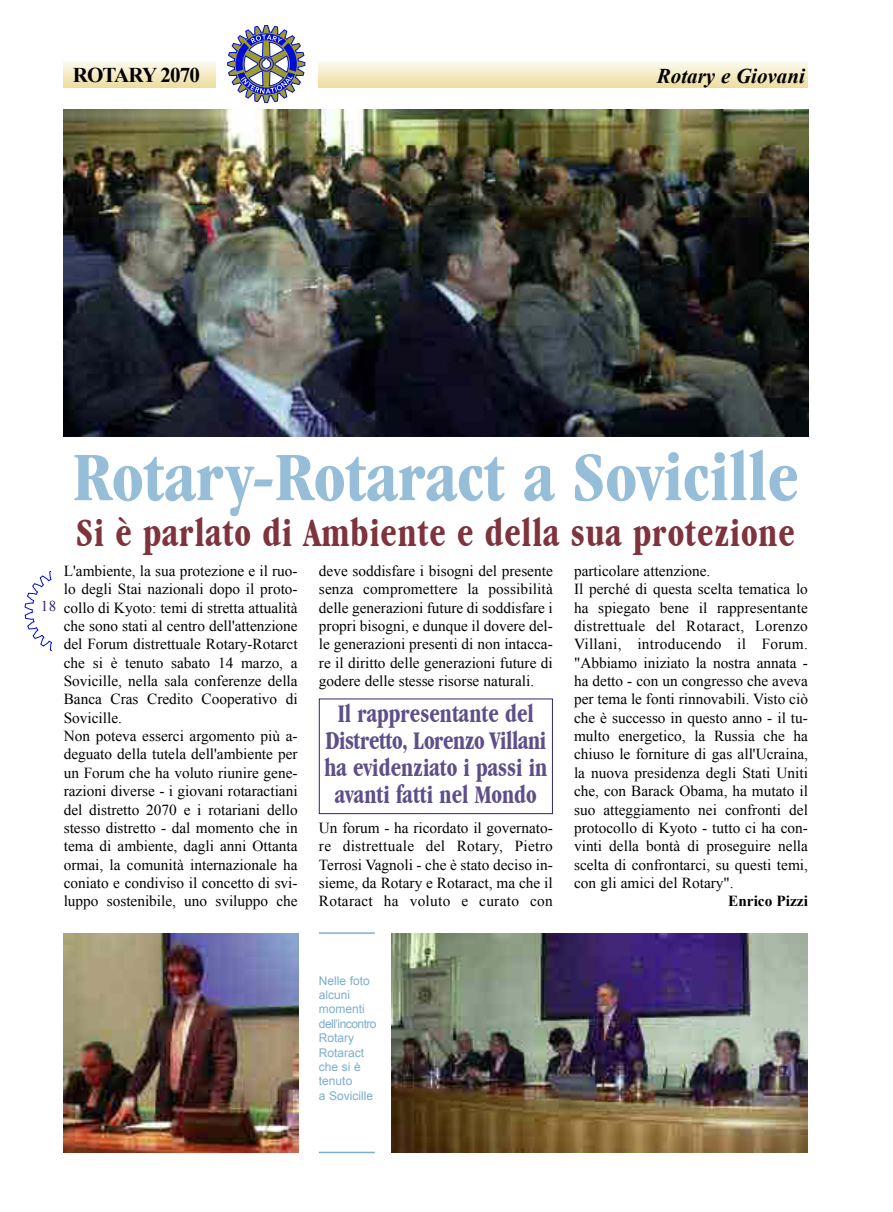
<style>
.page{position:relative;width:893px;height:1212px;background:#fff}
.page>*{position:absolute;margin:0;border:0;box-sizing:border-box;transform-origin:0 0}
.t1{font:700 72px "Garmd ITC Bk Cn BT";color:#96bed8}
.t2{font:700 41.25px "Garmd ITC Bk Cn BT";letter-spacing:.025em;color:#7e333d;scale:.91 1}
.t3{font:700 26.4px/27px "Garmd ITC Bk Cn BT";color:#5e4f8a;text-align:center;scale:.91 1}
.t4{font:italic 700 21px "Times New Roman";color:#000}
.t5{font:700 21px "Times New Roman";letter-spacing:-.04em;color:#000}
.t6{font:15.3px/18.3px "Times New Roman";color:#000}
.t7{font:700 15.3px "Times New Roman";color:#000}
.t8{font:15px "Times New Roman";color:#35236d}
.t9{font:12px/14.4px "Arial";color:#7caece}
</style>
<div class="page">
<svg style="left:25px;top:571px;width:27px;height:80px"></svg>
<svg style="left:227px;top:25px;width:78px;height:78px"></svg>
<div style="left:64px;top:62px;width:152px;height:26px;background:linear-gradient(to bottom,#fcf9ed,#eede9f)"></div>
<div style="left:319px;top:62px;width:489px;height:26px;background:linear-gradient(to bottom,#fcf9ed,#eede9f)"></div>
<img style="left:63px;top:110px;width:745px;height:326px">
<img style="left:64px;top:934px;width:234px;height:219px">
<img style="left:391px;top:933px;width:417px;height:219px">
<hr style="left:319px;top:932px;width:56px;height:2px;background:#7caece">
<hr style="left:319px;top:1152px;width:56px;height:1px;background:#7caece">
<div style="left:319px;top:698px;width:234px;height:116px;border:1px solid #35236d"></div>
<h3 class="t5" style="left:73px;top:62px;width:129px">ROTARY 2070</h3>
<h3 class="t4" style="left:657px;top:63px;width:150px">Rotary e Giovani</h3>
<p class="t8" style="left:41px;top:597px;width:17px">18</p>
<h1 class="t1" style="left:73px;top:434px;width:728px">Rotary-Rotaract a Sovicille</h1>
<h2 class="t2" style="left:76px;top:509px;width:791px">Si è parlato di Ambiente e della sua protezione</h2>
<p class="t6" style="left:64px;top:561px;width:235px">L'ambiente, la sua protezione e il ruo&shy;lo degli Stai nazionali dopo il proto&shy;collo di Kyoto: temi di stretta attualità che sono stati al centro dell'attenzione del Forum distrettuale Rotary-Rotarct che si è tenuto sabato 14 marzo, a Sovicille, nella sala conferenze della Banca Cras Credito Cooperativo di Sovicille.<br>Non poteva esserci argomento più a&shy;deguato della tutela dell'ambiente per un Forum che ha voluto riunire gene&shy;razioni diverse - i giovani rotaractiani del distretto 2070 e i rotariani dello stesso distretto - dal momento che in tema di ambiente, dagli anni Ottanta ormai, la comunità internazionale ha coniato e condiviso il concetto di svi&shy;luppo sostenibile, uno sviluppo che</p>
<p class="t6" style="left:319px;top:561px;width:235px;text-align:justify">deve soddisfare i bisogni del presente senza compromettere la possibilità delle generazioni future di soddisfare i propri bisogni, e dunque il dovere del&shy;le generazioni presenti di non intacca&shy;re il diritto delle generazioni future di godere delle stesse risorse naturali.</p>
<h3 class="t3" style="left:324px;top:700px;width:246px">Il rappresentante del<br>Distretto, Lorenzo Villani ha evidenziato i passi in avanti fatti nel Mondo</h3>
<p class="t6" style="left:319px;top:818px;width:235px;text-align:justify">Un forum - ha ricordato il governato&shy;re distrettuale del Rotary, Pietro Terrosi Vagnoli - che è stato deciso in&shy;sieme, da Rotary e Rotaract, ma che il Rotaract ha voluto e curato con</p>
<p class="t6" style="left:574px;top:561px;width:235px">particolare attenzione.<br>Il perché di questa scelta tematica lo ha spiegato bene il rappresentante distrettuale del Rotaract, Lorenzo Vil lani, introducendo il Forum. "Abbiamo iniziato la nostra annata - ha detto - con un congresso che aveva per tema le fonti rinnovabili. Visto ciò che è successo in questo anno - il tu&shy;multo energetico, la Russia che ha chiuso le forniture di gas all'Ucraina, la nuova presidenza degli Stati Uniti che, con Barack Obama, ha mutato il suo atteggiamento nei confronti del protocollo di Kyoto - tutto ci ha con&shy;vinti della bontà di proseguire nella scelta di confrontarci, su questi temi, con gli amici del Rotary".</p>
<p class="t7" style="left:728px;top:892px;width:81px">Enrico Pizzi</p>
<p class="t9" style="left:319px;top:973px;width:59px">Nelle foto alcuni momenti dell’incontro<br>Rotary<br>Rotaract che si è tenuto<br>a Sovicille</p>
</div>
